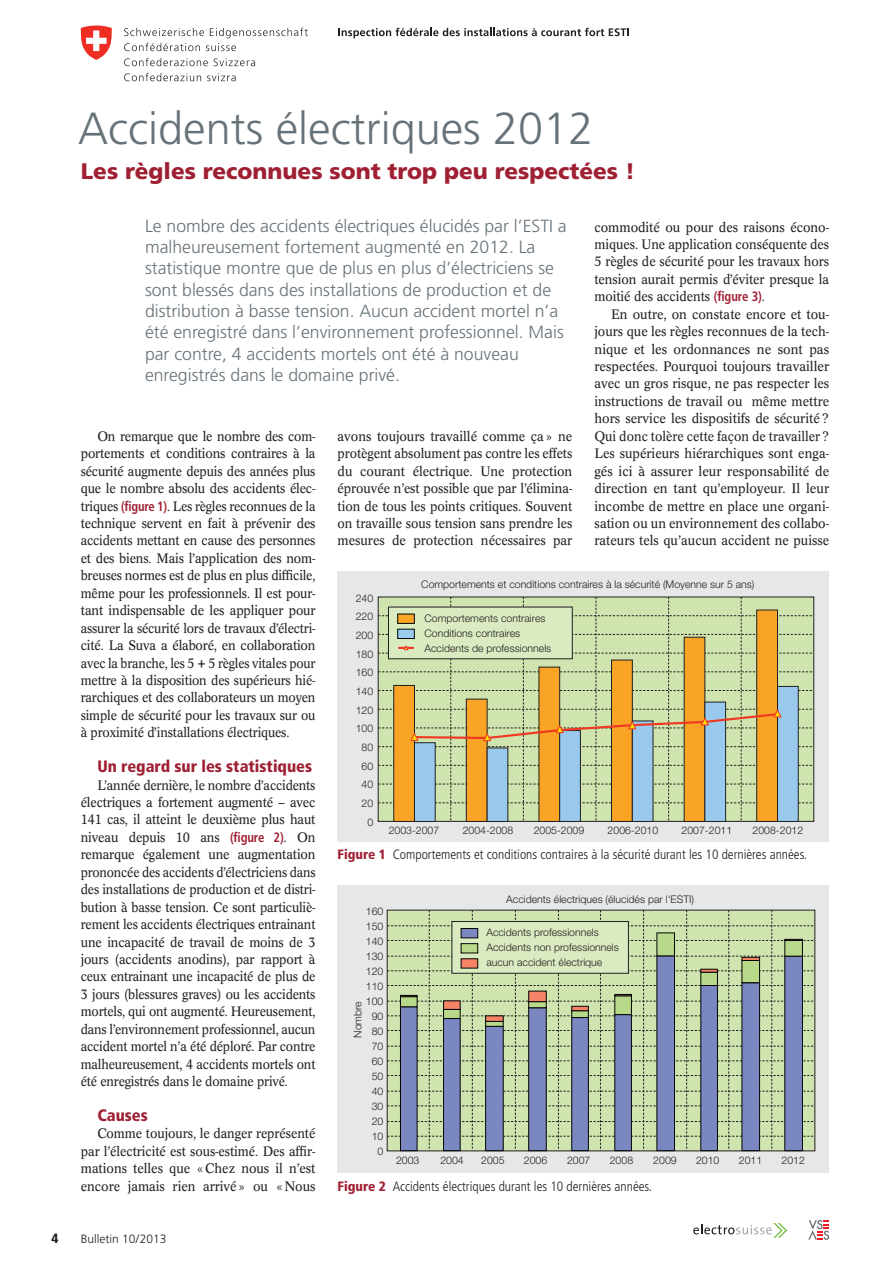
<style>
.page{position:relative;width:893px;height:1263px;background:#fff}
.page>*{position:absolute;margin:0;border:0;box-sizing:border-box;transform-origin:0 0}
.t1{font:300 45px "Frutiger LT Std";color:#667279}
.t2{font:900 22.5px "Frutiger LT Std";color:#9f2033}
.t3{font:300 17.7px/21.5px "Frutiger LT Std";color:#667279}
.t4{font:900 condensed 16.5px "Frutiger LT Std";color:#9f2033}
.t5{font:13.5px/17.4px "Concorde BQ";letter-spacing:-.005em;color:#231f20;text-align:justify;scale:.93 1}
.t6{font:13.5px/17.4px "Concorde BQ";letter-spacing:-.005em;color:#231f20;text-align:justify;scale:.95 1}
.t7{font:13.5px/17.4px "Concorde BQ";letter-spacing:-.005em;color:#231f20;text-align:justify;scale:.94 1}
.t8{font:300 condensed 13.5px "Frutiger LT Std";color:#231f20}
.t9{font:900 condensed 13.5px "Frutiger LT Std";color:#231f20}
.t10{font:300 12px "Frutiger LT Std";color:#231f20}
.t11{font:300 10.5px/15px "Helvetica Neue LT Std";color:#231f20;text-align:right}
.s1{font-family:"Frutiger LT Std";font-weight:700;font-stretch:condensed;color:#9f2033}
.s2{font-weight:900;color:#9f2033}
</style>
<div class="page">
<svg style="left:693px;top:1223px;width:94px;height:15px"></svg>
<svg style="left:808px;top:1220px;width:21px;height:20px"></svg>
<svg style="left:124px;top:28px;width:184px;height:23px"></svg>
<svg style="left:124px;top:58px;width:84px;height:8px"></svg>
<svg style="left:214px;top:58px;width:41px;height:8px"></svg>
<svg style="left:124px;top:73px;width:77px;height:8px"></svg>
<svg style="left:207px;top:73px;width:29px;height:8px"></svg>
<svg style="left:81px;top:26px;width:31px;height:34px"></svg>
<svg style="left:338px;top:28px;width:291px;height:10px"></svg>
<div style="left:338px;top:572px;width:491px;height:270px;background:#e6e7e9"></div>
<svg style="left:378px;top:597px;width:436px;height:224px;background:#c7c792"></svg>
<div style="left:338px;top:885px;width:491px;height:288px;background:#e6e7e9"></div>
<svg style="left:387px;top:910px;width:428px;height:240px;background:#abbba6"></svg>
<h1 class="t1" style="left:78px;top:103px;width:517px">Accidents électriques 2012</h1>
<h2 class="t2" style="left:81px;top:157px;width:556px">Les règles reconnues sont trop peu respectées !</h2>
<p class="t3" style="left:145px;top:215px;width:423px">Le nombre des accidents électriques élucidés par l’ESTI a malheureusement fortement augmenté en 2012. La statistique montre que de plus en plus d’électriciens se sont blessés dans des installations de production et de distribution à basse tension. Aucun accident mortel n’a été enregistré dans l’environnement professionnel. Mais par contre, 4 accidents mortels ont été à nouveau enregistrés dans le domaine privé.</p>
<p class="t6" style="left:594px;top:218px;width:249px">commodité ou pour des raisons écono&shy;miques. Une application conséquente des 5 règles de sécurité pour les travaux hors tension aurait permis d’éviter presque la moitié des accidents <span class="s1">(figure 3)</span>.</p>
<p class="t6" style="left:594px;top:305px;width:249px;text-indent:17px">En outre, on constate encore et tou&shy;jours que les règles reconnues de la tech&shy;nique et les ordonnances ne sont pas respectées. Pourquoi toujours travailler avec un gros risque, ne pas respecter les instructions de travail ou même mettre hors service les dispositifs de sécurité?<br>Qui donc tolère cette façon de travailler?<br>Les supérieurs hiérarchiques sont enga&shy;gés ici à assurer leur responsabilité de direction en tant qu’employeur. Il leur incombe de mettre en place une organi&shy;sation ou un environnement des collabo&shy;rateurs tels qu’aucun accident ne puisse</p>
<p class="t11" style="left:421px;top:577px;width:335px">Comportements et conditions contraires à la sécurité (Moyenne sur 5 ans)</p>
<p class="t5" style="left:81px;top:427px;width:254px;text-indent:17px">On remarque que le nombre des com&shy;portements et conditions contraires à la sécurité augmente depuis des années plus que le nombre absolu des accidents élec&shy;triques <span class="s1">(figure 1)</span>. Les règles reconnues de la technique servent en fait à prévenir des accidents mettant en cause des personnes et des biens. Mais l’application des nom&shy;breuses normes est de plus en plus difficile, même pour les professionnels. Il est pour&shy;tant indispensable de les appliquer pour assurer la sécurité lors de travaux d’électri&shy;cité. La Suva a élaboré, en collaboration avec la branche, les 5 + 5 règles vitales pour mettre à la disposition des supérieurs hié&shy;rarchiques et des collaborateurs un moyen simple de sécurité pour les travaux sur ou à proximité d’installations électriques.</p>
<p class="t4" style="left:97px;top:756px;width:216px">Un regard sur les statistiques</p>
<p class="t5" style="left:81px;top:776px;width:254px;text-indent:17px">L’année dernière, le nombre d’accidents électriques a fortement augmenté – avec 141 cas, il atteint le deuxième plus haut niveau depuis 10 ans <span class="s1">(figure 2)</span>. On remarque également une augmentation prononcée des accidents d’électriciens dans des installations de production et de distri&shy;bution à basse tension. Ce sont particuliè&shy;rement les accidents électriques entrainant une incapacité de travail de moins de 3 jours (accidents anodins), par rapport à ceux entrainant une incapacité de plus de 3 jours (blessures graves) ou les accidents mortels, qui ont augmenté. Heureusement, dans l’environnement professionnel, aucun accident mortel n’a été déploré. Par contre malheureusement, 4 accidents mortels ont été enregistrés dans le domaine privé.</p>
<p class="t4" style="left:97px;top:1105px;width:52px">Causes</p>
<p class="t7" style="left:81px;top:1125px;width:251px;text-indent:17px">Comme toujours, le danger représenté par l’électricité est sous-estimé. Des affir&shy;mations telles que «Chez nous il n’est encore jamais rien arrivé» ou «Nous</p>
<p class="t6" style="left:338px;top:427px;width:249px">avons toujours travaillé comme ça» ne protègent absolument pas contre les effets du courant électrique. Une protection éprouvée n’est possible que par l’élimina&shy;tion de tous les points critiques. Souvent on travaille sous tension sans prendre les mesures de protection nécessaires par</p>
<p class="t11" style="left:356px;top:588px;width:19px;line-height:18.8px">240<br>220<br>200<br>180<br>160<br>140<br>120<br>100<br>80<br>60<br>40<br>20<br>0</p>
<p class="t11" style="left:425px;top:610px;width:128px;text-align:left">Comportements contraires<br>Conditions contraires<br>Accidents de professionnels</p>
<p class="t11" style="left:389px;top:823px;width:52px">2003-2007</p>
<p class="t11" style="left:463px;top:823px;width:52px">2004-2008</p>
<p class="t11" style="left:534px;top:823px;width:52px">2005-2009</p>
<p class="t11" style="left:608px;top:823px;width:52px">2006-2010</p>
<p class="t11" style="left:682px;top:823px;width:52px">2007-2011</p>
<p class="t11" style="left:753px;top:823px;width:52px">2008-2012</p>
<p class="t8" style="left:338px;top:847px;width:471px"><span class="s2">Figure 1</span> Comportements et conditions contraires à la sécurité durant les 10 dernières années.</p>
<p class="t11" style="left:506px;top:892px;width:189px">Accidents électriques (élucidés par l'ESTI)</p>
<p class="t11" style="left:486px;top:925px;width:134px;text-align:left">Accidents professionnels<br>Accidents non professionnels aucun accident électrique</p>
<p class="t11" style="left:366px;top:903px;width:19px">160<br>150<br>140<br>130<br>120<br>110<br>100<br>90<br>80<br>70<br>60<br>50<br>40<br>30<br>20<br>10<br>0</p>
<p class="t11" style="left:350px;top:1038px;width:38px;rotate:-90deg">Nombre</p>
<p class="t11" style="left:396px;top:1152px;width:25px">2003</p>
<p class="t11" style="left:440px;top:1152px;width:25px">2004</p>
<p class="t11" style="left:481px;top:1152px;width:25px">2005</p>
<p class="t11" style="left:524px;top:1152px;width:25px">2006</p>
<p class="t11" style="left:567px;top:1152px;width:25px">2007</p>
<p class="t11" style="left:610px;top:1152px;width:25px">2008</p>
<p class="t11" style="left:653px;top:1152px;width:25px">2009</p>
<p class="t11" style="left:696px;top:1152px;width:25px">2010</p>
<p class="t11" style="left:739px;top:1152px;width:25px">2011</p>
<p class="t11" style="left:782px;top:1152px;width:25px">2012</p>
<p class="t8" style="left:338px;top:1178px;width:316px"><span class="s2">Figure 2</span> Accidents électriques durant les 10 dernières années.</p>
<p class="t9" style="left:52px;top:1230px;width:9px">4</p>
<p class="t10" style="left:81px;top:1232px;width:87px">Bulletin 10/2013</p>
</div>
